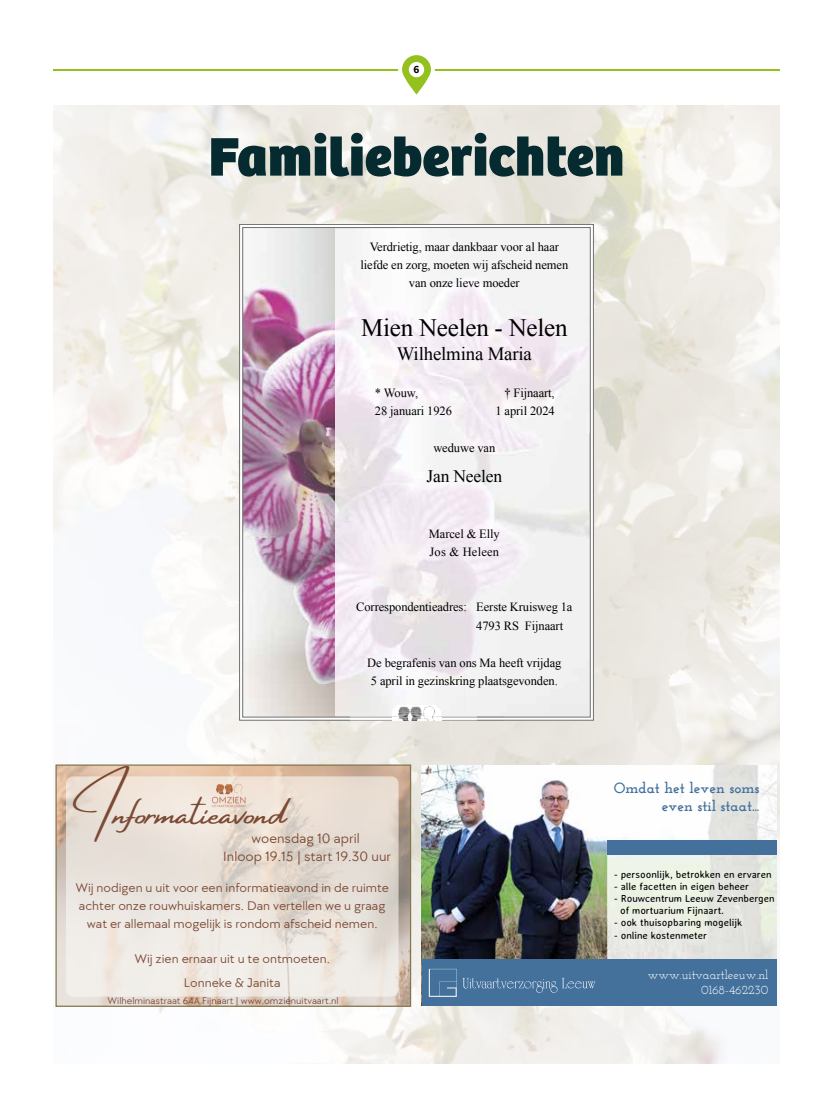
<style>
.page{position:relative;width:833px;height:1117px;background:#fff}
.page>*{position:absolute;margin:0;border:0;box-sizing:border-box;transform-origin:0 0}
.t1{font:800 56.25px "Bree";color:#052a30}
.t2{font:38.88px "Amsterdam Four";color:#7b4a34;scale:1.05 1}
.t3{font:25px "Times New Roman";letter-spacing:-.01em;color:#000}
.t4{font:18.75px "Times New Roman";letter-spacing:-.01em;color:#000}
.t5{font:17.5px "Times New Roman";letter-spacing:-.01em;color:#000}
.t6{font:700 15px "Josefin Slab";color:#43719c}
.t7{font:14px/18.6px "TT Chocolates";color:#7b4a34;text-align:center;scale:1.05 1}
.t8{font:12.88px/17.9px "TT Chocolates";color:#7b4a34;text-align:center;scale:1.05 1}
.t9{font:12.5px/18.4px "Times New Roman";letter-spacing:-.01em;color:#000}
.t10{font:12.5px/15px "Josefin Slab";color:#fff;text-align:right}
.t11{font:700 11.25px "Source Sans Pro";color:#000}
.t12{font:10px/12px "Averia Sans";color:#000}
.t13{font:9.88px "TT Chocolates";color:#7b4a34;scale:1.05 1}
</style>
<div class="page">
<hr style="left:53px;top:69px;width:727px;height:2px;background:#95c11f">
<svg style="left:398px;top:55px;width:37px;height:40px"></svg>
<div style="left:409px;top:62px;width:15px;height:15px;background:#fff;border-radius:50%"></div>
<img style="left:53px;top:105px;width:727px;height:958px">
<img style="left:422px;top:765px;width:354px;height:193px">
<div style="left:422px;top:958px;width:354px;height:46px;background:#43719c"></div>
<svg style="left:429px;top:968px;width:166px;height:28px"></svg>
<div style="left:607px;top:839px;width:169px;height:15px;background:#43719c"></div>
<img style="left:57px;top:766px;width:352px;height:238px">
<svg style="left:66px;top:776px;width:332px;height:220px;background:#eae2da"></svg>
<img style="left:205px;top:776px;width:44px;height:32px">
<div style="left:55px;top:764px;width:356px;height:242px;border:1px solid #83754e"></div>
<svg style="left:239px;top:224px;width:96px;height:209px"></svg>
<img style="left:242px;top:227px;width:93px;height:206px">
<svg style="left:349px;top:511px;width:129px;height:206px;fill:#f1ebf1"></svg>
<svg style="left:392px;top:716px;width:49px;height:4px"></svg>
<img style="left:397px;top:705px;width:38px;height:15px">
<img style="left:397px;top:716px;width:38px;height:1px">
<svg style="left:335px;top:224px;width:259px;height:209px"></svg>
<svg style="left:335px;top:227px;width:255px;height:284px"></svg>
<img style="left:239px;top:433px;width:110px;height:287px">
<svg style="left:478px;top:433px;width:116px;height:287px"></svg>
<p class="t11" style="left:413px;top:62px;width:7px">6</p>
<h1 class="t1" style="left:209px;top:122px;width:417px">Familieberichten</h1>
<p class="t9" style="left:360px;top:237px;width:209px;text-align:center">Verdrietig, maar dankbaar voor al haar liefde en zorg, moeten wij afscheid nemen van onze lieve moeder</p>
<h3 class="t3" style="left:361px;top:310px;width:208px">Mien Neelen - Nelen</h3>
<h3 class="t4" style="left:397px;top:341px;width:137px">Wilhelmina Maria</h3>
<p class="t9" style="left:375px;top:383px;width:45px">* Wouw,</p>
<p class="t9" style="left:504px;top:383px;width:52px">† Fijnaart,</p>
<p class="t9" style="left:375px;top:402px;width:79px">28 januari 1926</p>
<p class="t9" style="left:495px;top:402px;width:61px">1 april 2024</p>
<p class="t9" style="left:433px;top:438px;width:63px">weduwe van</p>
<h3 class="t5" style="left:426px;top:464px;width:77px">Jan Neelen</h3>
<p class="t9" style="left:429px;top:524px;width:72px">Marcel &amp; Elly<br>Jos &amp; Heleen</p>
<p class="t9" style="left:476px;top:597px;width:98px;text-indent:-120px">Correspondentieadres: Eerste Kruisweg 1a<br>4793 RS Fijnaart</p>
<p class="t9" style="left:367px;top:653px;width:196px">De begrafenis van ons Ma heeft vrijdag<br>5 april in gezinskring plaatsgevonden.</p>
<h2 class="t2" style="left:73px;top:791px;width:205px">Informatieavond</h2>
<p class="t7" style="left:223px;top:828px;width:161px">woensdag 10 april<br>Inloop 19.15 | start 19.30 uur</p>
<p class="t8" style="left:75px;top:877px;width:300px">Wĳ nodigen u uit voor een informatieavond in de ruimte achter onze rouwhuiskamers. Dan vertellen we u graag wat er allemaal mogelĳk is rondom afscheid nemen.</p>
<p class="t8" style="left:134px;top:946px;width:188px;line-height:24.2px">Wĳ zien ernaar uit u te ontmoeten.<br>Lonneke &amp; Janita</p>
<p class="t13" style="left:108px;top:993px;width:222px">Wilhelminastraat 64A Fĳnaart | www.omzienuitvaart.nl</p>
<p class="t6" style="left:613px;top:778px;width:147px">Omdat het leven soms</p>
<p class="t6" style="left:662px;top:796px;width:99px">even stil staat...</p>
<p class="t12" style="left:614px;top:868px;width:159px">- persoonlijk, betrokken en ervaren</p>
<p class="t12" style="left:614px;top:880px;width:136px">- alle facetten in eigen beheer</p>
<p class="t12" style="left:620px;top:892px;width:156px;text-indent:-6px">- Rouwcentrum Leeuw Zevenbergen of mortuarium Fijnaart.</p>
<p class="t12" style="left:614px;top:916px;width:130px">- ook thuisopbaring mogelijk</p>
<p class="t12" style="left:614px;top:929px;width:94px">- online kostenmeter</p>
<p class="t10" style="left:648px;top:967px;width:122px">www.uitvaartleeuw.nl<br>0168-462230</p>
</div>
